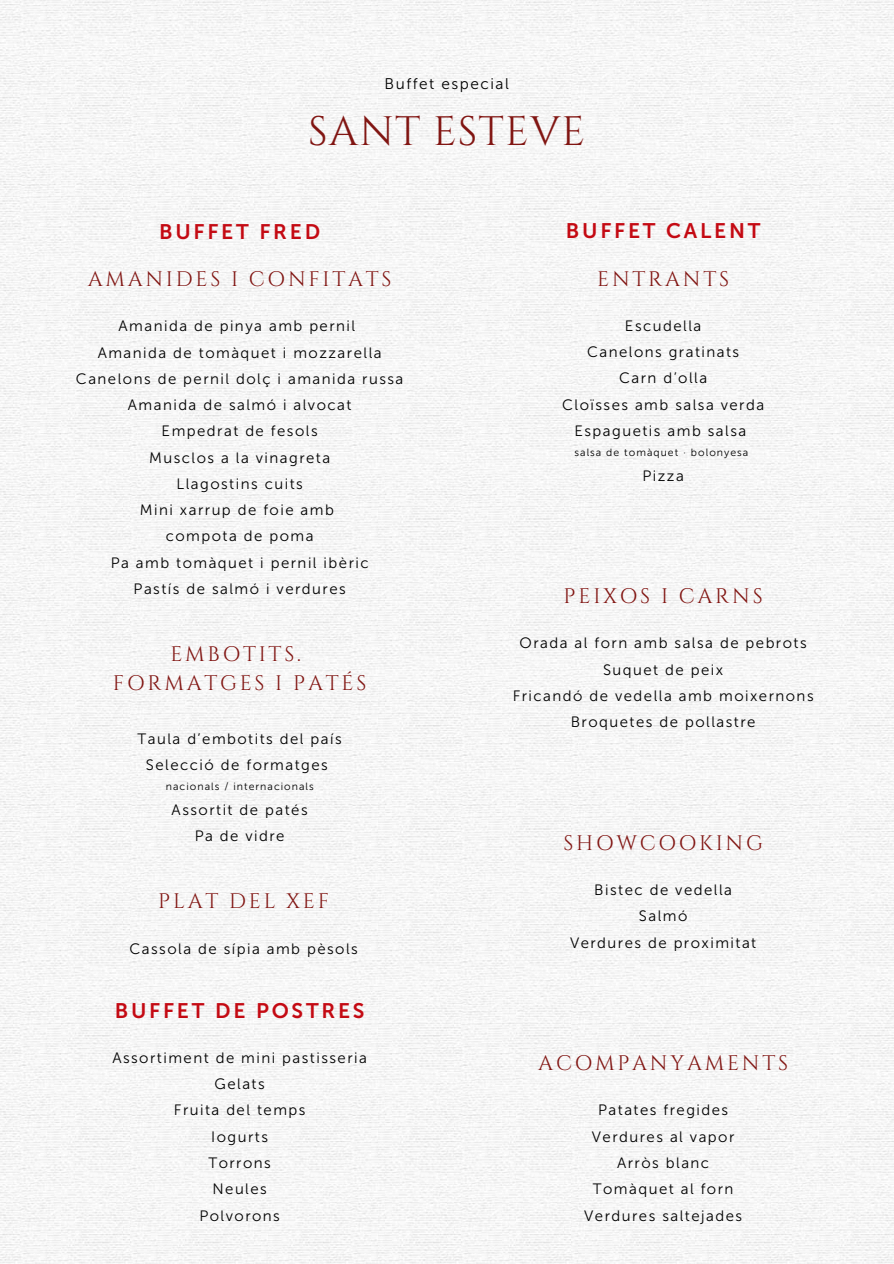
<style>
.page{position:relative;width:894px;height:1264px;background:#fff}
.page>*{position:absolute;margin:0;border:0;box-sizing:border-box;transform-origin:0 0}
.t1{font:41.1px "Cinzel";letter-spacing:.03em;color:#811512}
.t2{font:21px/29.2px "Cinzel";letter-spacing:.13em;color:#811512;text-align:center}
.t3{font:21px "Museo Sans 700";letter-spacing:.13em;color:#c40a13}
.t4{font:15.45px "Museo Sans 300";letter-spacing:.1em;color:#000}
.t5{font:15px/26.2px "Museo Sans 300";letter-spacing:.1em;color:#000;text-align:center}
.t6{font:10.5px "Museo Sans 300";letter-spacing:.1em;color:#000}
</style>
<div class="page">
<img style="left:0;top:0;width:893px;height:1263px">
<p class="t4" style="left:384px;top:74px;width:126px">Buffet especial</p>
<h1 class="t1" style="left:308px;top:105px;width:278px">SANT ESTEVE</h1>
<h2 class="t3" style="left:159px;top:219px;width:162px">BUFFET FRED</h2>
<h2 class="t2" style="left:88px;top:265px;width:305px">AMANIDES I CONFITATS</h2>
<p class="t5" style="left:76px;top:313px;width:329px">Amanida de pinya amb pernil<br>Amanida de tomàquet i mozzarella<br>Canelons de pernil dolç i amanida russa<br>Amanida de salmó i alvocat<br>Empedrat de fesols<br>Musclos a la vinagreta<br>Llagostins cuits<br>Mini xarrup de foie amb<br>compota de poma<br>Pa amb tomàquet i pernil ibèric<br>Pastís de salmó i verdures</p>
<h2 class="t2" style="left:113px;top:640px;width:255px">EMBOTITS.<br>FORMATGES I PATÉS</h2>
<p class="t5" style="left:137px;top:725px;width:206px">Taula d’embotits del país<br>Selecció de formatges</p>
<p class="t6" style="left:166px;top:780px;width:149px">nacionals / internacionals</p>
<p class="t5" style="left:172px;top:796px;width:137px">Assortit de patés<br>Pa de vidre</p>
<h2 class="t2" style="left:158px;top:887px;width:172px">PLAT DEL XEF</h2>
<p class="t5" style="left:129px;top:935px;width:230px">Cassola de sípia amb pèsols</p>
<h2 class="t3" style="left:115px;top:998px;width:251px">BUFFET DE POSTRES</h2>
<p class="t5" style="left:112px;top:1044px;width:256px">Assortiment de mini pastisseria<br>Gelats<br>Fruita del temps<br>Iogurts<br>Torrons<br>Neules<br>Polvorons</p>
<h2 class="t3" style="left:565px;top:218px;width:196px">BUFFET CALENT</h2>
<h2 class="t2" style="left:597px;top:265px;width:133px">ENTRANTS</h2>
<p class="t5" style="left:562px;top:312px;width:203px">Escudella<br>Canelons gratinats<br>Carn d’olla<br>Cloïsses amb salsa verda<br>Espaguetis amb salsa</p>
<p class="t6" style="left:574px;top:446px;width:175px">salsa de tomàquet · bolonyesa</p>
<p class="t5" style="left:642px;top:462px;width:43px">Pizza</p>
<h2 class="t2" style="left:563px;top:582px;width:200px">PEIXOS I CARNS</h2>
<p class="t5" style="left:512px;top:630px;width:302px">Orada al forn amb salsa de pebrots<br>Suquet de peix<br>Fricandó de vedella amb moixernons<br>Broquetes de pollastre</p>
<h2 class="t2" style="left:563px;top:828px;width:201px">SHOWCOOKING</h2>
<p class="t5" style="left:570px;top:876px;width:188px">Bistec de vedella<br>Salmó<br>Verdures de proximitat</p>
<h2 class="t2" style="left:538px;top:1049px;width:251px">ACOMPANYAMENTS</h2>
<p class="t5" style="left:584px;top:1097px;width:159px">Patates fregides<br>Verdures al vapor<br>Arròs blanc<br>Tomàquet al forn<br>Verdures saltejades</p>
</div>
